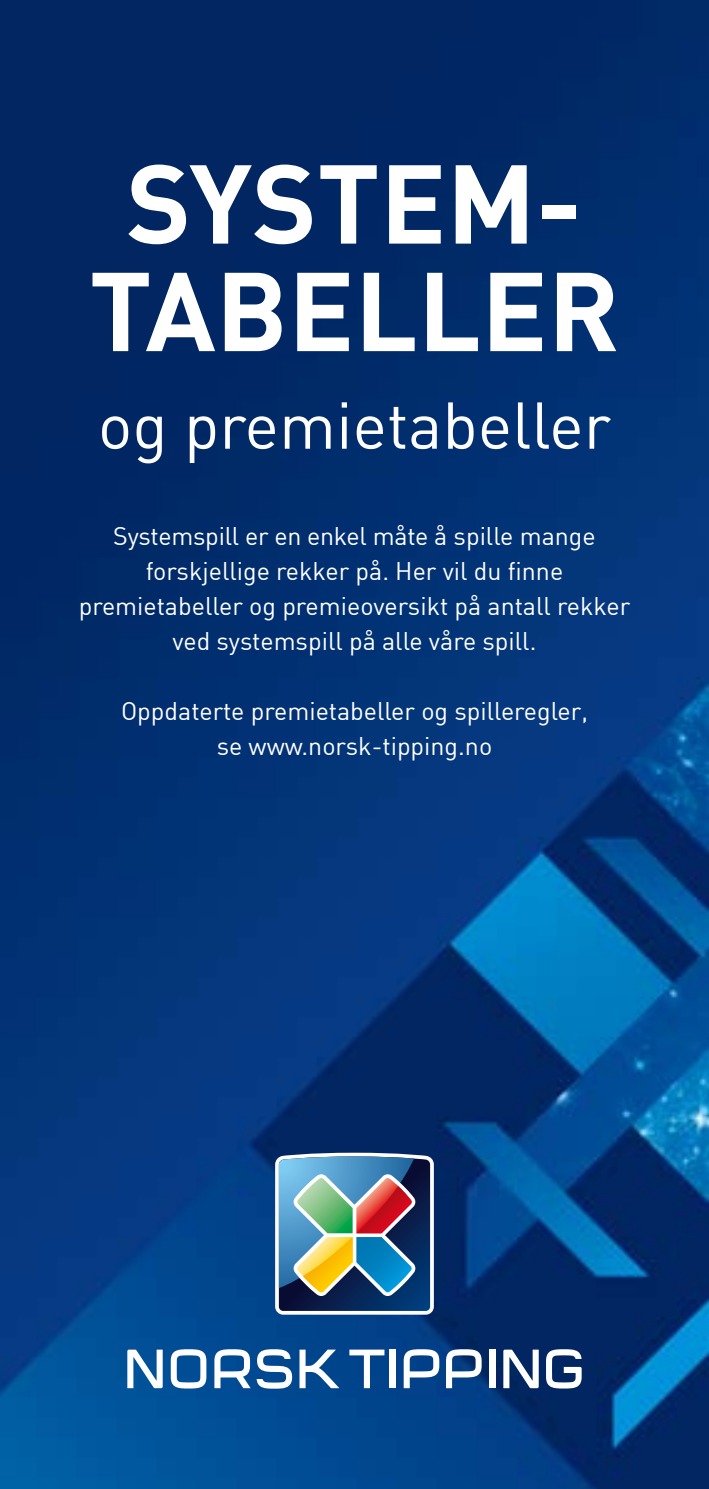
<style>
.page{position:relative;width:709px;height:1489px;background:#fff}
.page>*{position:absolute;margin:0;border:0;box-sizing:border-box;transform-origin:0 0}
.t1{font:700 110px/107.5px "DIN";color:#fff;text-align:center}
.t2{font:65px "DIN";color:#fff}
.t3{font:25px/35px "DIN";color:#fff;text-align:center}
</style>
<div class="page">
<img style="left:0;top:0;width:709px;height:1488px">
<svg style="left:275px;top:1152px;width:159px;height:162px;background:#6c8592"></svg>
<svg style="left:171px;top:1349px;width:35px;height:39px"></svg>
<svg style="left:349px;top:1349px;width:35px;height:38px"></svg>
<svg style="left:214px;top:1349px;width:78px;height:39px"></svg>
<div style="left:389px;top:1349px;width:6px;height:38px;background:#fff"></div>
<div style="left:489px;top:1349px;width:6px;height:38px;background:#fff"></div>
<svg style="left:127px;top:1349px;width:36px;height:38px"></svg>
<svg style="left:503px;top:1349px;width:35px;height:38px"></svg>
<svg style="left:546px;top:1349px;width:35px;height:39px"></svg>
<svg style="left:404px;top:1349px;width:35px;height:38px"></svg>
<svg style="left:446px;top:1349px;width:35px;height:38px"></svg>
<svg style="left:299px;top:1349px;width:40px;height:38px"></svg>
<h1 class="t1" style="left:89px;top:145px;width:532px">SYSTEM-<br>TABELLER</h1>
<h2 class="t2" style="left:98px;top:384px;width:514px">og premietabeller</h2>
<p class="t3" style="left:79px;top:518px;width:553px">Systemspill er en enkel måte å spille mange forskjellige rekker på. Her vil du finne premietabeller og premieoversikt på antall rekker ved systemspill på alle våre spill.</p>
<p class="t3" style="left:121px;top:693px;width:468px">Oppdaterte premietabeller og spilleregler, se www.norsk-tipping.no</p>
</div>
